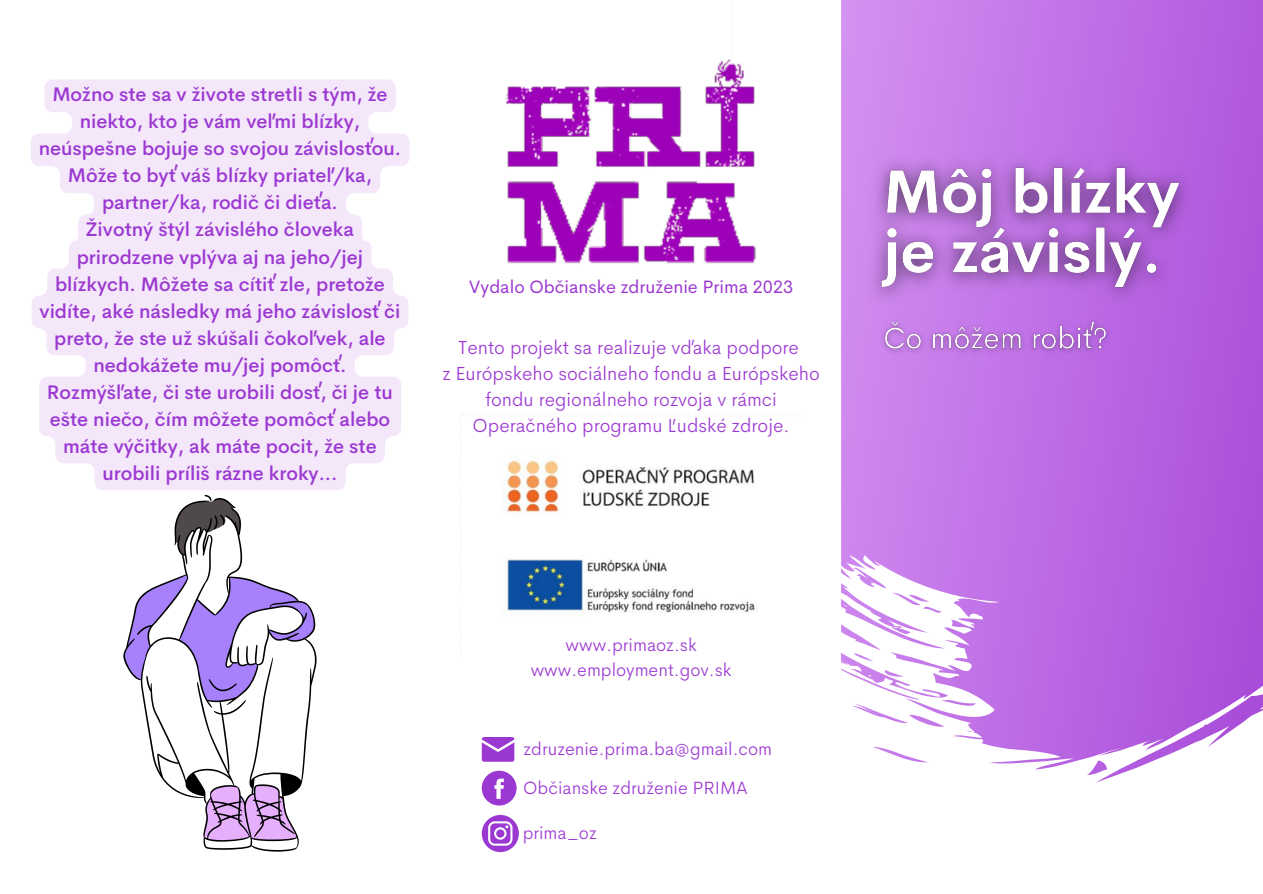
<style>
.page{position:relative;width:1263px;height:894px;background:#fff}
.page>*{position:absolute;margin:0;border:0;box-sizing:border-box;transform-origin:0 0}
.t1{font:500 19.5px/27px "Cerebri Sans";color:#9c38d2;text-align:center}
.t2{font:300 19.05px/25.8px "Cerebri Sans";color:#9c38d2;text-align:center}
.t3{font:300 18px/24.8px "Cerebri Sans";color:#9c38d2;text-align:center}
.t4{font:18px "Cerebri Sans";color:#9c38d2}
</style>
<div class="page">
<svg style="left:841px;top:0;width:422px;height:782px;background:#c47ee7"></svg>
<svg style="left:482px;top:814px;width:37px;height:37px"></svg>
<svg style="left:482px;top:770px;width:35px;height:35px"></svg>
<svg style="left:482px;top:737px;width:32px;height:24px"></svg>
<img style="left:506px;top:59px;width:250px;height:205px">
<svg style="left:123px;top:494px;width:194px;height:357px"></svg>
<img style="left:855px;top:128px;width:351px;height:191px">
<img style="left:874px;top:310px;width:244px;height:59px">
<svg style="left:31px;top:79px;width:378px;height:411px;background:#f4eaf9"></svg>
<img style="left:503px;top:460px;width:252px;height:156px">
<p class="t1" style="left:39px;top:81px;width:364px">Možno ste sa v živote stretli s tým, že niekto, kto je vám veľmi blízky, neúspešne bojuje so svojou závislosťou.<br>Môže to byť váš blízky priateľ/ka, partner/ka, rodič či dieťa.<br>Životný štýl závislého človeka prirodzene vplýva aj na jeho/jej blízkych. Môžete sa cítiť zle, pretože vidíte, aké následky má jeho závislosť či preto, že ste už skúšali čokoľvek, ale nedokážete mu/jej pomôcť.<br>Rozmýšľate, či ste urobili dosť, či je tu ešte niečo, čím môžete pomôcť alebo máte výčitky, ak máte pocit, že ste urobili príliš rázne kroky...</p>
<p class="t4" style="left:469px;top:275px;width:326px">Vydalo Občianske združenie Prima 2023</p>
<p class="t2" style="left:442px;top:334px;width:379px">Tento projekt sa realizuje vďaka podpore<br>z Európskeho sociálneho fondu a Európskeho fondu regionálneho rozvoja v rámci Operačného programu Ľudské zdroje.</p>
<p class="t3" style="left:531px;top:632px;width:202px">www.primaoz.sk www.employment.gov.sk</p>
<p class="t3" style="left:523px;top:736px;width:250px">zdruzenie.prima.ba@gmail.com</p>
<p class="t3" style="left:523px;top:775px;width:226px">Občianske združenie PRIMA</p>
<p class="t3" style="left:523px;top:820px;width:76px">prima_oz</p>
</div>
